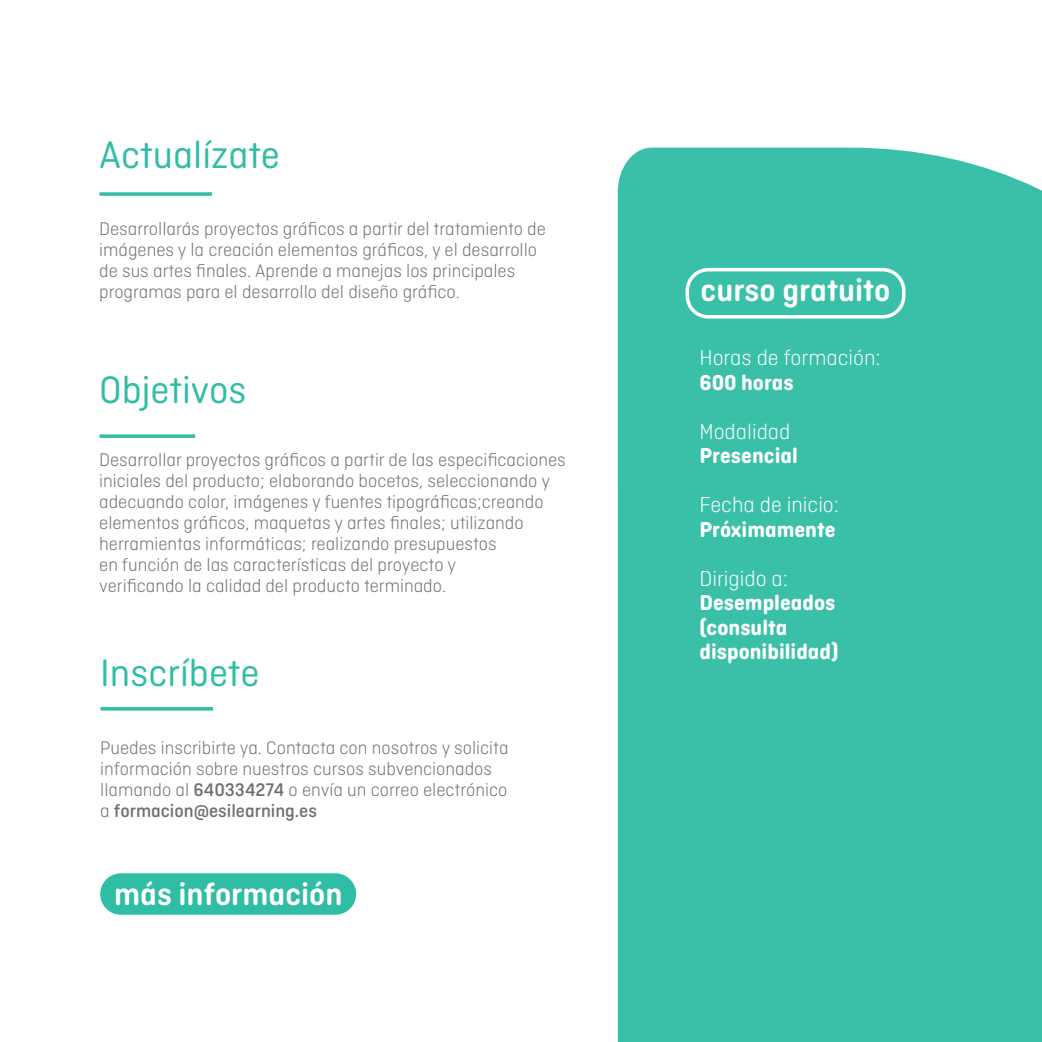
<style>
.page{position:relative;width:1042px;height:1042px;background:#fff}
.page>*{position:absolute;margin:0;border:0;box-sizing:border-box;transform-origin:0 0}
.cuerpo_de_texto{font:40.25px "Ciutadella Rounded";color:#30bda5}
.t1{font:600 33.25px "Ciutadella Rounded";color:#fff}
.cuerpo_de_texto-2{font:700 22.75px "Ciutadella Rounded";color:#fff}
.cuerpo_de_texto-3{font:300 22.75px "Ciutadella Rounded";color:#fff}
.cuerpo_de_texto-4{font:300 19.25px/21px "Ciutadella Rounded";color:#6e6f72}
.cuerpo_de_texto-5{font:500 19.25px "Ciutadella Rounded";color:#6e6f72}
.s1{font-weight:500}
.s2{font-weight:300}
</style>
<div class="page">
<div style="left:618px;top:148px;width:424px;height:894px;background:#3ac0a9"></div>
<div style="left:685px;top:268px;width:220px;height:51px;border:4px solid #fff;border-radius:21px"></div>
<div style="left:102px;top:875px;width:252px;height:38px;background:#30bda5;border-radius:19px"></div>
<div style="left:100px;top:873px;width:256px;height:42px;border:4px solid #30bda5;border-radius:19px"></div>
<svg style="left:99px;top:192px;width:113px;height:4px"></svg>
<svg style="left:99px;top:434px;width:96px;height:4px"></svg>
<hr style="left:100px;top:707px;width:113px;height:3px;background:#30bda5">
<p class="cuerpo_de_texto" style="left:99px;top:133px;width:182px">Actualízate</p>
<p class="cuerpo_de_texto-4" style="left:99px;top:218px;width:448px">Desarrollarás proyectos gráficos a partir del tratamiento de imágenes y la creación elementos gráficos, y el desarrollo de sus artes finales. Aprende a manejas los principales programas para el desarrollo del diseño gráfico.</p>
<p class="cuerpo_de_texto" style="left:99px;top:368px;width:149px">Objetivos</p>
<p class="cuerpo_de_texto-4" style="left:99px;top:449px;width:468px">Desarrollar proyectos gráficos a partir de las especificaciones iniciales del producto; elaborando bocetos, seleccionando y adecuando color, imágenes y fuentes tipográficas;creando elementos gráficos, maquetas y artes finales; utilizando herramientas informáticas; realizando presupuestos<br>en función de las características del proyecto y<br>verificando la calidad del producto terminado.</p>
<p class="cuerpo_de_texto" style="left:100px;top:651px;width:161px">Inscríbete</p>
<p class="cuerpo_de_texto-4" style="left:100px;top:737px;width:410px">Puedes inscribirte ya. Contacta con nosotros y solicita información sobre nuestros cursos subvencionados llamando al <span class="s1">640334274</span> o envía un correo electrónico</p>
<p class="cuerpo_de_texto-5" style="left:100px;top:799px;width:218px"><span class="s2">a</span> formacion@esilearning.es</p>
<p class="t1" style="left:114px;top:875px;width:230px">más información</p>
<p class="t1" style="left:700px;top:271px;width:191px">curso gratuito</p>
<p class="cuerpo_de_texto-3" style="left:699px;top:346px;width:183px">Horas de formación:</p>
<p class="cuerpo_de_texto-2" style="left:699px;top:369px;width:96px">600 horas</p>
<p class="cuerpo_de_texto-3" style="left:699px;top:419px;width:92px">Modalidad</p>
<p class="cuerpo_de_texto-2" style="left:699px;top:443px;width:100px">Presencial</p>
<p class="cuerpo_de_texto-3" style="left:699px;top:493px;width:141px">Fecha de inicio:</p>
<p class="cuerpo_de_texto-2" style="left:699px;top:516px;width:138px">Próximamente</p>
<p class="cuerpo_de_texto-3" style="left:699px;top:566px;width:90px">Dirigido a:</p>
<p class="cuerpo_de_texto-2" style="left:699px;top:590px;width:137px">Desempleados</p>
<p class="cuerpo_de_texto-2" style="left:699px;top:614px;width:89px">(consulta</p>
<p class="cuerpo_de_texto-2" style="left:699px;top:639px;width:141px">disponibilidad)</p>
</div>
